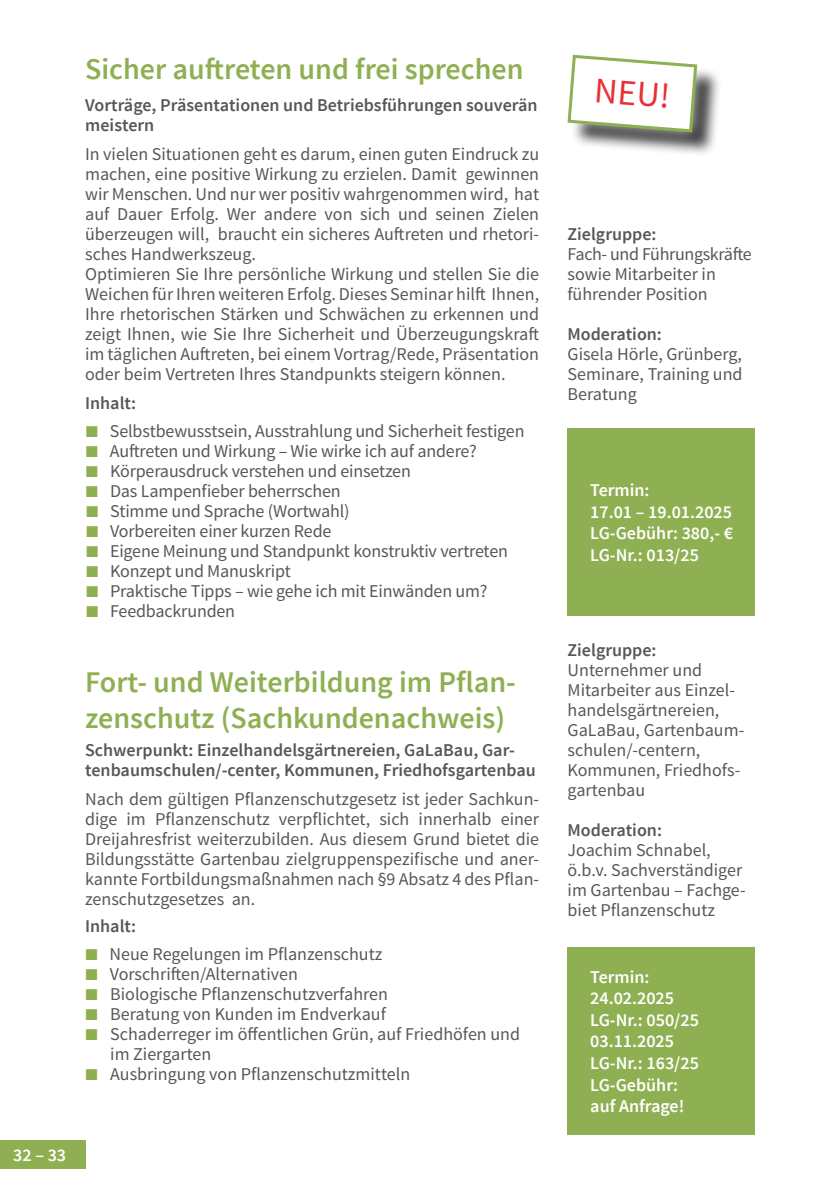
<style>
.page{position:relative;width:840px;height:1191px;background:#fff}
.page>*{position:absolute;margin:0;border:0;box-sizing:border-box;transform-origin:0 0}
.t1{font:36px "Source Sans Pro";color:#e73137}
.t2{font:600 30px/36px "Source Sans Pro";color:#8fb052}
.t3{font:18px/20px "Source Sans Pro";color:#575756}
.t4{font:600 18px/20px "Source Sans Pro";color:#575756}
.t5{font:600 18px/21.6px "Source Sans Pro";color:#fff}
.s1{font-family:"Source Serif Variable";color:#8fb052}
</style>
<div class="page">
<div style="left:0;top:1140px;width:85px;height:28px;background:#8fb052"></div>
<div style="left:567px;top:947px;width:187px;height:187px;background:#8fb052"></div>
<div style="left:567px;top:428px;width:187px;height:187px;background:#8fb052"></div>
<div style="left:570px;top:58px;width:151px;height:99px;background:#000;opacity:.75"></div>
<svg style="left:567px;top:54px;width:143px;height:92px"></svg>
<h2 class="t2" style="left:85px;top:52px;width:439px">Sicher auftreten und frei sprechen</h2>
<p class="t4" style="left:85px;top:95px;width:453px">Vorträge, Präsentationen und Betriebsführungen souverän meistern</p>
<p class="t3" style="left:85px;top:144px;width:455px">In vielen Situationen geht es darum, einen guten Eindruck zu machen, eine positive Wirkung zu erzielen. Damit gewinnen wir Menschen. Und nur wer positiv wahrgenommen wird, hat auf Dauer Erfolg. Wer andere von sich und seinen Zielen überzeugen will, braucht ein sicheres Auftreten und rhetori&shy;sches Handwerkszeug.<br>Optimieren Sie Ihre persönliche Wirkung und stellen Sie die Weichen für Ihren weiteren Erfolg. Dieses Seminar hilft Ihnen, Ihre rhetorischen Stärken und Schwächen zu erkennen und zeigt Ihnen, wie Sie Ihre Sicherheit und Überzeugungskraft im täglichen Auftreten, bei einem Vortrag/Rede, Präsentation oder beim Vertreten Ihres Standpunkts steigern können.</p>
<p class="t4" style="left:85px;top:393px;width:53px">Inhalt:</p>
<p class="t3" style="left:86px;top:422px;width:440px"><span class="s1">■</span> Selbstbewusstsein, Ausstrahlung und Sicherheit festigen</p>
<p class="t3" style="left:86px;top:442px;width:392px"><span class="s1">■</span> Auftreten und Wirkung – Wie wirke ich auf andere?</p>
<p class="t3" style="left:86px;top:462px;width:326px"><span class="s1">■</span> Körperausdruck verstehen und einsetzen</p>
<p class="t3" style="left:86px;top:482px;width:256px"><span class="s1">■</span> Das Lampenfieber beherrschen</p>
<p class="t3" style="left:86px;top:502px;width:265px"><span class="s1">■</span> Stimme und Sprache (Wortwahl)</p>
<p class="t3" style="left:86px;top:522px;width:247px"><span class="s1">■</span> Vorbereiten einer kurzen Rede</p>
<p class="t3" style="left:86px;top:541px;width:423px"><span class="s1">■</span> Eigene Meinung und Standpunkt konstruktiv vertreten</p>
<p class="t3" style="left:86px;top:561px;width:206px"><span class="s1">■</span> Konzept und Manuskript</p>
<p class="t3" style="left:86px;top:581px;width:403px"><span class="s1">■</span> Praktische Tipps – wie gehe ich mit Einwänden um?</p>
<p class="t3" style="left:86px;top:601px;width:151px"><span class="s1">■</span> Feedbackrunden</p>
<h2 class="t2" style="left:85px;top:664px;width:432px">Fort- und Weiterbildung im Pflan&shy;zenschutz (Sachkundenachweis)</h2>
<p class="t4" style="left:85px;top:741px;width:452px">Schwerpunkt: Einzelhandelsgärtnereien, GaLaBau, Gar&shy;tenbaumschulen/-center, Kommunen, Friedhofsgartenbau</p>
<p class="t3" style="left:85px;top:789px;width:455px;text-align:justify">Nach dem gültigen Pflanzenschutzgesetz ist jeder Sachkun&shy;dige im Pflanzenschutz verpflichtet, sich innerhalb einer Dreijahresfrist weiterzubilden. Aus diesem Grund bietet die Bildungsstätte Gartenbau zielgruppenspezifische und aner&shy;kannte Fortbildungsmaßnahmen nach §9 Absatz 4 des Pflan&shy;zenschutzgesetzes an.</p>
<p class="t4" style="left:85px;top:916px;width:53px">Inhalt:</p>
<p class="t3" style="left:85px;top:944px;width:299px"><span class="s1">■</span> Neue Regelungen im Pflanzenschutz</p>
<p class="t3" style="left:85px;top:964px;width:214px"><span class="s1">■</span> Vorschriften/Alternativen</p>
<p class="t3" style="left:85px;top:984px;width:304px"><span class="s1">■</span> Biologische Pflanzenschutzverfahren</p>
<p class="t3" style="left:85px;top:1004px;width:302px"><span class="s1">■</span> Beratung von Kunden im Endverkauf</p>
<p class="t3" style="left:110px;top:1024px;width:411px;text-indent:-25px"><span class="s1">■</span> Schaderreger im öffentlichen Grün, auf Friedhöfen und im Ziergarten</p>
<p class="t3" style="left:85px;top:1064px;width:326px"><span class="s1">■</span> Ausbringung von Pflanzenschutzmitteln</p>
<p class="t5" style="left:13px;top:1144px;width:54px">32 – 33</p>
<h1 class="t1" style="left:596px;top:68px;width:77px;rotate:5deg">NEU!</h1>
<p class="t4" style="left:567px;top:224px;width:90px">Zielgruppe:</p>
<p class="t3" style="left:567px;top:244px;width:186px">Fach- und Führungskräfte sowie Mitarbeiter in führender Position</p>
<p class="t4" style="left:567px;top:324px;width:96px">Moderation:</p>
<p class="t3" style="left:567px;top:344px;width:176px;text-align:justify">Gisela Hörle, Grünberg, Seminare, Training und Beratung</p>
<p class="t5" style="left:590px;top:480px;width:144px">Termin:<br>17.01 – 19.01.2025<br>LG-Gebühr: 380,- €<br>LG-Nr.: 013/25</p>
<p class="t4" style="left:567px;top:640px;width:90px">Zielgruppe:</p>
<p class="t3" style="left:567px;top:660px;width:178px">Unternehmer und<br>Mitarbeiter aus Einzel&shy;handelsgärtnereien,<br>GaLaBau, Gartenbaum&shy;schulen/-centern,<br>Kommunen, Friedhofs&shy;gartenbau</p>
<p class="t4" style="left:567px;top:820px;width:96px">Moderation:</p>
<p class="t3" style="left:567px;top:840px;width:179px">Joachim Schnabel, ö.b.v. Sachverständiger im Gartenbau – Fachge&shy;biet Pflanzenschutz</p>
<p class="t5" style="left:590px;top:966px;width:110px">Termin:<br>24.02.2025<br>LG-Nr.: 050/25<br>03.11.2025<br>LG-Nr.: 163/25<br>LG-Gebühr: auf Anfrage!</p>
</div>
